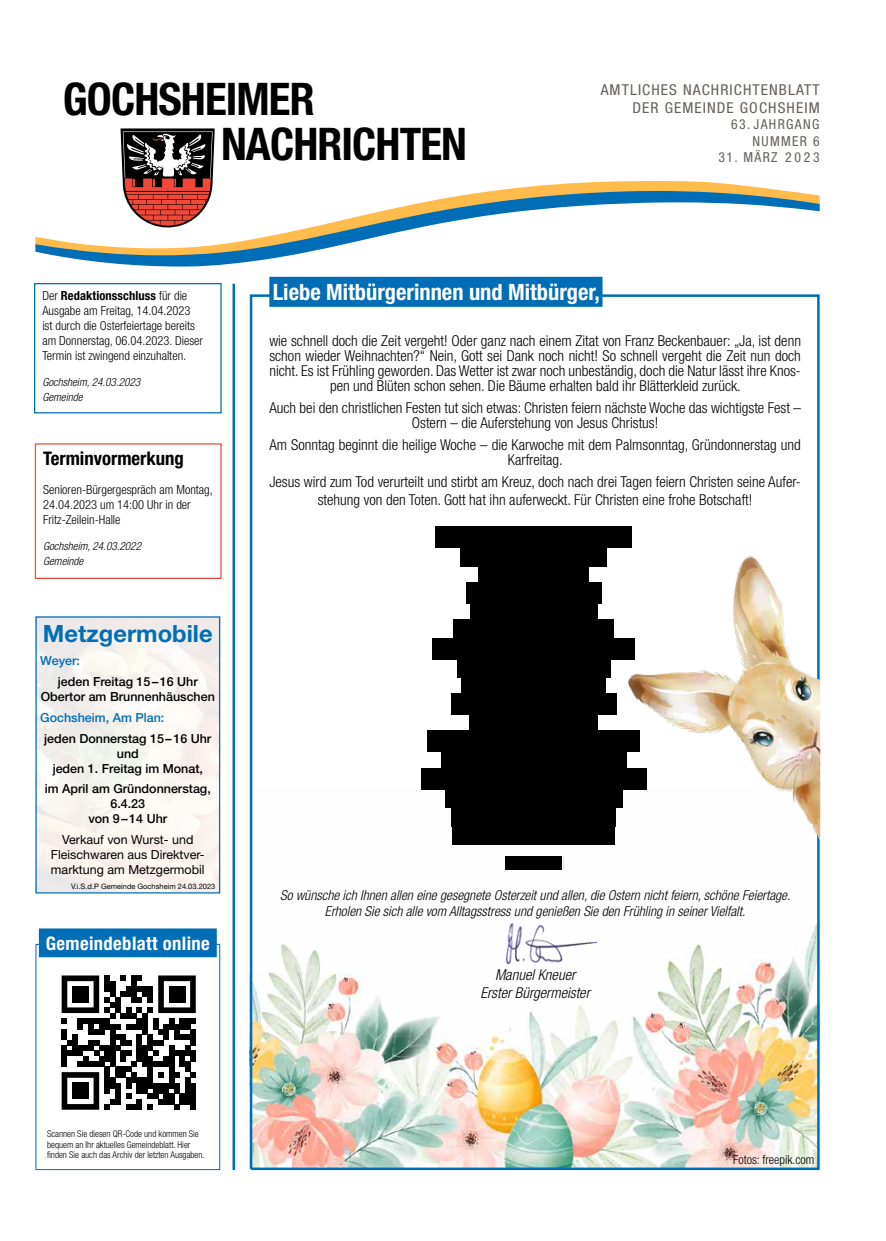
<style>
.page{position:relative;width:886px;height:1241px;background:#fff}
.page>*{position:absolute;margin:0;border:0;box-sizing:border-box;transform-origin:0 0}
.t1{font:700 condensed 45px/44.8px "Helvetica Neue LT Std";letter-spacing:-.02em;color:#000}
.t2{font:700 23.75px "Helvetica Neue LT Std";color:#006db7}
.t3{font:700 condensed 22.5px "Helvetica Neue LT Std";color:#fff}
.t4{font:700 condensed 18.75px "Helvetica Neue LT Std";color:#000}
.t5{font:700 condensed 18.62px "Helvetica Neue LT Std";letter-spacing:.02em;color:#fff}
.t6{font:300 condensed 15px/15px "Helvetica Neue LT Std";color:#000;text-align:center}
.t7{font:condensed 15px/18px "Helvetica Neue LT Std";letter-spacing:.07em;color:#65605c;text-align:right;scale:1.04 1}
.t8{font:italic 300 condensed 15px/18px "Helvetica Neue LT Std";color:#000;text-align:center}
.t9{font:italic 300 condensed 13.75px/16.5px "Helvetica Neue LT Std";color:#000;text-align:center}
.t10{font:condensed 13.75px/16.5px "Helvetica Neue LT Std";letter-spacing:.1em;color:#65605c;text-align:right}
.t11{font:300 condensed 12.5px/15px "Helvetica Neue LT Std";color:#000}
.t12{font:500 12.5px/15px "Helvetica Neue LT Std";color:#000;text-align:center}
.t13{font:12.5px/15px "Helvetica Neue LT Std";color:#000;text-align:center}
.t14{font:500 12.5px "Helvetica Neue LT Std";color:#006db7}
.t15{font:italic 300 condensed 11.25px/15px "Helvetica Neue LT Std";color:#000}
.t16{font:300 condensed 9.38px/10.6px "Helvetica Neue LT Std";color:#000}
.t17{font:7.5px "Helvetica Neue LT Std";color:#000}
.s1{font-weight:700}
</style>
<div class="page">
<svg style="left:121px;top:128px;width:94px;height:52px"></svg>
<svg style="left:122px;top:180px;width:664px;height:11px"></svg>
<svg style="left:35px;top:191px;width:784px;height:75px"></svg>
<hr style="left:232px;top:283px;width:3px;height:886px;background:#006db7">
<div style="left:39px;top:928px;width:178px;height:29px;background:#006db7"></div>
<svg style="left:62px;top:975px;width:134px;height:134px"></svg>
<div style="left:72px;top:986px;width:16px;height:16px;background:#000"></div>
<div style="left:169px;top:986px;width:16px;height:16px;background:#000"></div>
<div style="left:72px;top:1082px;width:16px;height:16px;background:#000"></div>
<img style="left:249px;top:786px;width:567px;height:382px">
<div style="left:35px;top:616px;width:185px;height:277px;border:1px solid #006db7"></div>
<div style="left:269px;top:277px;width:333px;height:30px;background:#006db7"></div>
<div style="left:34px;top:283px;width:188px;height:130px;border:1px solid #006db7"></div>
<div style="left:35px;top:443px;width:187px;height:136px;border:1px solid #f2483a"></div>
<img style="left:611px;top:546px;width:209px;height:301px">
<img style="left:507px;top:923px;width:90px;height:40px">
<div style="left:436px;top:526px;width:196px;height:22px;background:#000"></div>
<div style="left:461px;top:545px;width:146px;height:21px;background:#000"></div>
<div style="left:478px;top:563px;width:111px;height:22px;background:#000"></div>
<div style="left:466px;top:582px;width:135px;height:21px;background:#000"></div>
<div style="left:470px;top:600px;width:127px;height:22px;background:#000"></div>
<div style="left:453px;top:619px;width:161px;height:21px;background:#000"></div>
<div style="left:433px;top:637px;width:202px;height:22px;background:#000"></div>
<div style="left:457px;top:656px;width:154px;height:21px;background:#000"></div>
<div style="left:462px;top:675px;width:144px;height:21px;background:#000"></div>
<div style="left:451px;top:693px;width:166px;height:21px;background:#000"></div>
<div style="left:470px;top:712px;width:128px;height:21px;background:#000"></div>
<div style="left:427px;top:730px;width:213px;height:22px;background:#000"></div>
<div style="left:441px;top:749px;width:186px;height:21px;background:#000"></div>
<div style="left:421px;top:767px;width:226px;height:22px;background:#000"></div>
<div style="left:445px;top:786px;width:178px;height:21px;background:#000"></div>
<div style="left:452px;top:804px;width:164px;height:22px;background:#000"></div>
<div style="left:453px;top:823px;width:162px;height:21px;background:#000"></div>
<div style="left:505px;top:856px;width:57px;height:13px;background:#000"></div>
<h1 class="t1" style="left:221px;top:76px;width:247px;text-indent:-158px">GOCHSHEIMER<br>NACHRICHTEN</h1>
<p class="t7" style="left:601px;top:80px;width:212px">AMTLICHES NACHRICHTENBLATT<br>DER GEMEINDE GOCHSHEIM</p>
<p class="t10" style="left:731px;top:116px;width:90px">63. JAHRGANG<br>NUMMER 6</p>
<p class="t10" style="left:718px;top:149px;width:103px">31. MÄRZ 2023</p>
<p class="t11" style="left:42px;top:288px;width:162px">Der <span class="s1">Redaktionsschluss</span> für die Ausgabe am Freitag, 14.04.2023 ist durch die Osterfeiertage bereits am Donnerstag, 06.04.2023. Dieser Termin ist zwingend einzuhalten.</p>
<p class="t15" style="left:42px;top:375px;width:99px">Gochsheim, 24.03.2023<br>Gemeinde</p>
<p class="t4" style="left:43px;top:447px;width:142px">Terminvormerkung</p>
<p class="t11" style="left:43px;top:482px;width:171px">Senioren-Bürgergespräch am Montag,<br>24.04.2023 um 14:00 Uhr in der<br>Fritz-Zeilein-Halle</p>
<p class="t15" style="left:43px;top:538px;width:99px">Gochsheim, 24.03.2022<br>Gemeinde</p>
<h2 class="t2" style="left:43px;top:618px;width:171px">Metzgermobile</h2>
<p class="t14" style="left:40px;top:653px;width:41px">Weyer:</p>
<p class="t12" style="left:41px;top:674px;width:176px">jeden Freitag 15–16 Uhr<br>Obertor am Brunnenhäuschen</p>
<p class="t14" style="left:40px;top:709px;width:126px">Gochsheim, Am Plan:</p>
<p class="t12" style="left:44px;top:730px;width:169px">jeden Donnerstag 15–16 Uhr und<br>jeden 1. Freitag im Monat,</p>
<p class="t12" style="left:45px;top:781px;width:168px">im April am Gründonnerstag,<br>6.4.23<br>von 9–14 Uhr</p>
<p class="t13" style="left:51px;top:831px;width:155px">Verkauf von Wurst- und<br>Fleischwaren aus Direktver&shy;marktung am Metzgermobil</p>
<p class="t17" style="left:71px;top:881px;width:146px">V.i.S.d.P Gemeinde Gochsheim 24.03.2023</p>
<p class="t5" style="left:46px;top:931px;width:166px">Gemeindeblatt online</p>
<p class="t16" style="left:47px;top:1128px;width:159px">Scannen Sie diesen QR-Code und kommen Sie bequem an Ihr aktuelles Gemeindeblatt. Hier finden Sie auch das Archiv der letzten Ausgaben.</p>
<h3 class="t3" style="left:273px;top:278px;width:328px">Liebe Mitbürgerinnen und Mitbürger,</h3>
<p class="t6" style="left:269px;top:332px;width:533px">wie schnell doch die Zeit vergeht! Oder ganz nach einem Zitat von Franz Beckenbauer: „Ja, ist denn schon wieder Weihnachten?“ Nein, Gott sei Dank noch nicht! So schnell vergeht die Zeit nun doch nicht. Es ist Frühling geworden. Das Wetter ist zwar noch unbeständig, doch die Natur lässt ihre Knos&shy;pen und Blüten schon sehen. Die Bäume erhalten bald ihr Blätterkleid zurück.</p>
<p class="t6" style="left:269px;top:400px;width:533px">Auch bei den christlichen Festen tut sich etwas: Christen feiern nächste Woche das wichtigste Fest –<br>Ostern – die Auferstehung von Jesus Christus!</p>
<p class="t6" style="left:269px;top:437px;width:533px">Am Sonntag beginnt die heilige Woche – die Karwoche mit dem Palmsonntag, Gründonnerstag und<br>Karfreitag.</p>
<p class="t6" style="left:269px;top:472px;width:533px;line-height:18px">Jesus wird zum Tod verurteilt und stirbt am Kreuz, doch nach drei Tagen feiern Christen seine Aufer&shy;stehung von den Toten. Gott hat ihn auferweckt. Für Christen eine frohe Botschaft!</p>
<p class="t9" style="left:280px;top:886px;width:512px">So wünsche ich Ihnen allen eine gesegnete Osterzeit und allen, die Ostern nicht feiern, schöne Feiertage.<br>Erholen Sie sich alle vom Alltagsstress und genießen Sie den Frühling in seiner Vielfalt.</p>
<p class="t8" style="left:480px;top:966px;width:111px">Manuel Kneuer<br>Erster Bürgermeister</p>
<p class="t11" style="left:733px;top:1151px;width:83px">Fotos: freepik.com</p>
</div>
